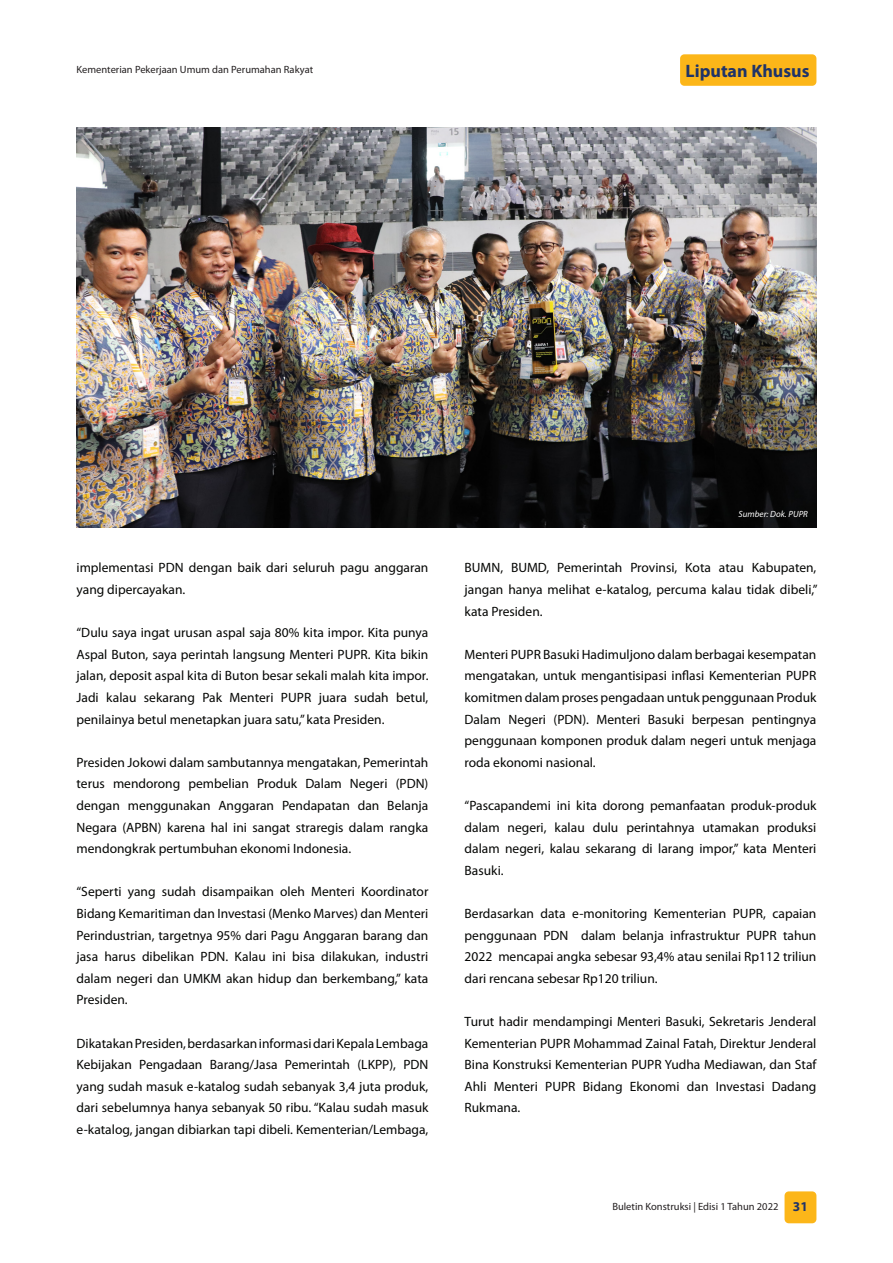
<style>
.page{position:relative;width:893px;height:1263px;background:#fff}
.page>*{position:absolute;margin:0;border:0;box-sizing:border-box;transform-origin:0 0}
.t1{font:700 18px "Myriad Pro";color:#1f3368}
.t2{font:13.5px/21.6px "Myriad Pro";color:#040503;text-align:justify}
.t3{font:10.5px "Myriad Pro";color:#231f20}
.t4{font:italic 9px "Myriad Pro";color:#fff}
.s1{font-weight:700;font-size:13.5px;color:#1f3368}
</style>
<div class="page">
<div style="left:784px;top:1191px;width:32px;height:32px;background:#fcb619;border-radius:4px"></div>
<div style="left:680px;top:54px;width:136px;height:32px;background:#fcb619;border-radius:4px"></div>
<img style="left:77px;top:128px;width:739px;height:399px">
<p class="t3" style="left:77px;top:63px;width:238px">Kementerian Pekerjaan Umum dan Perumahan Rakyat</p>
<h1 class="t1" style="left:686px;top:59px;width:125px">Liputan Khusus</h1>
<p class="t2" style="left:77px;top:557px;width:353px">implementasi PDN dengan baik dari seluruh pagu anggaran yang dipercayakan.</p>
<p class="t2" style="left:77px;top:622px;width:353px">“Dulu saya ingat urusan aspal saja 80% kita impor. Kita punya Aspal Buton, saya perintah langsung Menteri PUPR. Kita bikin jalan, deposit aspal kita di Buton besar sekali malah kita impor.<br>Jadi kalau sekarang Pak Menteri PUPR juara sudah betul, penilainya betul menetapkan juara satu,” kata Presiden.</p>
<p class="t2" style="left:77px;top:751px;width:353px">Presiden Jokowi dalam sambutannya mengatakan, Pemerintah terus mendorong pembelian Produk Dalam Negeri (PDN) dengan menggunakan Anggaran Pendapatan dan Belanja Negara (APBN) karena hal ini sangat straregis dalam rangka mendongkrak pertumbuhan ekonomi Indonesia.</p>
<p class="t2" style="left:77px;top:881px;width:353px">“Seperti yang sudah disampaikan oleh Menteri Koordinator Bidang Kemaritiman dan Investasi (Menko Marves) dan Menteri Perindustrian, targetnya 95% dari Pagu Anggaran barang dan jasa harus dibelikan PDN. Kalau ini bisa dilakukan, industri dalam negeri dan UMKM akan hidup dan berkembang,” kata Presiden.</p>
<p class="t2" style="left:77px;top:1032px;width:353px">Dikatakan Presiden, berdasarkan informasi dari Kepala Lembaga Kebijakan Pengadaan Barang/Jasa Pemerintah (LKPP), PDN yang sudah masuk e-katalog sudah sebanyak 3,4 juta produk, dari sebelumnya hanya sebanyak 50 ribu. “Kalau sudah masuk e-katalog, jangan dibiarkan tapi dibeli. Kementerian/Lembaga,</p>
<p class="t4" style="left:739px;top:508px;width:71px">Sumber: Dok. PUPR</p>
<p class="t2" style="left:465px;top:557px;width:354px">BUMN, BUMD, Pemerintah Provinsi, Kota atau Kabupaten, jangan hanya melihat e-katalog, percuma kalau tidak dibeli,” kata Presiden.</p>
<p class="t2" style="left:465px;top:643px;width:353px">Menteri PUPR Basuki Hadimuljono dalam berbagai kesempatan mengatakan, untuk mengantisipasi inflasi Kementerian PUPR komitmen dalam proses pengadaan untuk penggunaan Produk Dalam Negeri (PDN). Menteri Basuki berpesan pentingnya penggunaan komponen produk dalam negeri untuk menjaga roda ekonomi nasional.</p>
<p class="t2" style="left:465px;top:794px;width:353px">“Pascapandemi ini kita dorong pemanfaatan produk-produk dalam negeri, kalau dulu perintahnya utamakan produksi dalam negeri, kalau sekarang di larang impor,” kata Menteri Basuki.</p>
<p class="t2" style="left:465px;top:902px;width:353px">Berdasarkan data e-monitoring Kementerian PUPR, capaian penggunaan PDN dalam belanja infrastruktur PUPR tahun 2022 mencapai angka sebesar 93,4% atau senilai Rp112 triliun dari rencana sebesar Rp120 triliun.</p>
<p class="t2" style="left:465px;top:1010px;width:353px">Turut hadir mendampingi Menteri Basuki, Sekretaris Jenderal Kementerian PUPR Mohammad Zainal Fatah, Direktur Jenderal Bina Konstruksi Kementerian PUPR Yudha Mediawan, dan Staf Ahli Menteri PUPR Bidang Ekonomi dan Investasi Dadang Rukmana.</p>
<p class="t3" style="left:612px;top:1199px;width:197px">Buletin Konstruksi | Edisi 1 Tahun 2022 <span class="s1">31</span></p>
</div>
